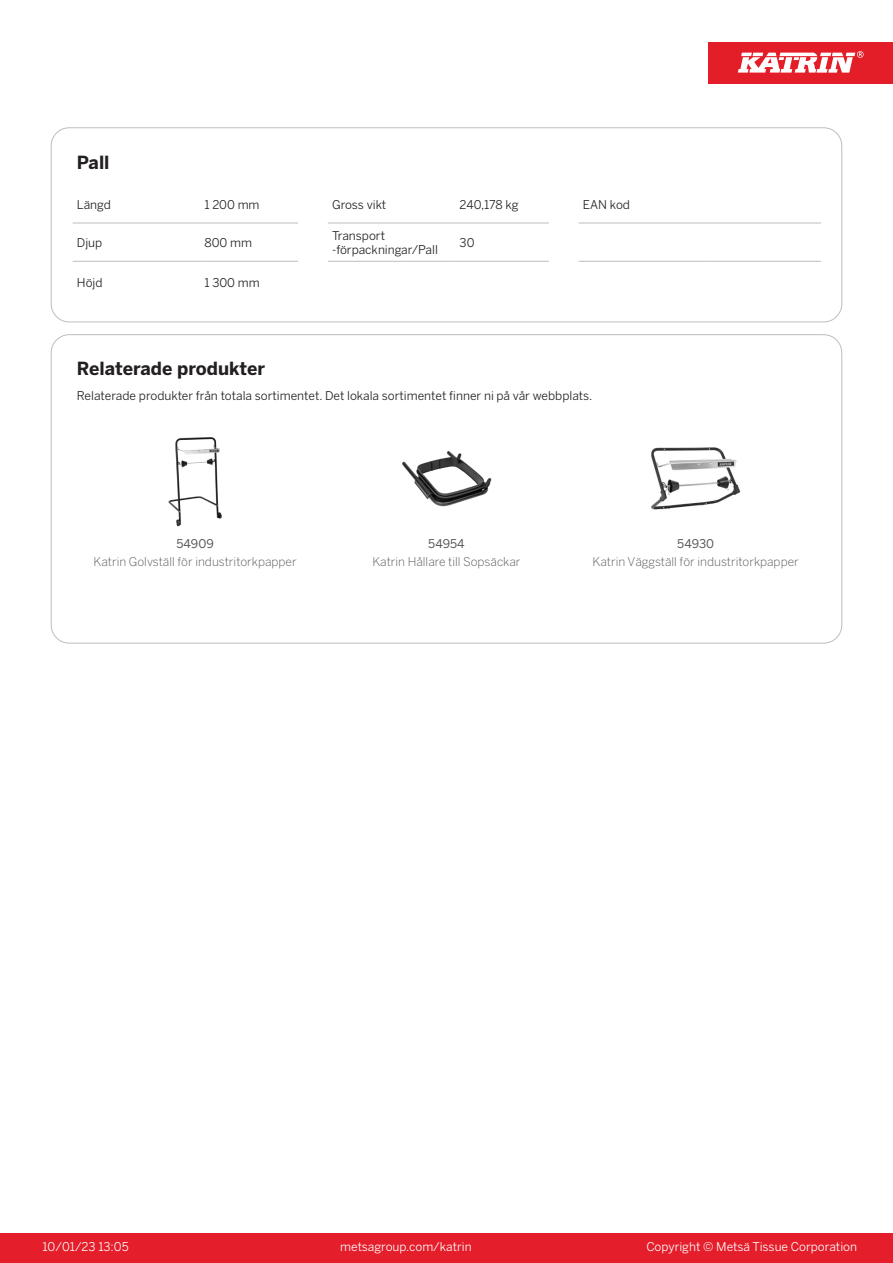
<style>
.page{position:relative;width:893px;height:1263px;background:#fff}
.page>*{position:absolute;margin:0;border:0;box-sizing:border-box;transform-origin:0 0}
.T_TableHeader{font:700 18px "Benton Sans";color:#231f20}
.T_TableBody{font:12px "Benton Sans";color:#231f20}
.T_RelatedName{font:300 12px "Benton Sans";color:#57585a}
.t1{font:12px "Benton Sans";color:#fff}
.T_RelatedCode{font:12px "Benton Sans";color:#57585a}
</style>
<div class="page">
<div style="left:0;top:1233px;width:893px;height:30px;background:#e41e2b"></div>
<div style="left:708px;top:43px;width:185px;height:41px;background:#e31e28"></div>
<svg style="left:738px;top:51px;width:126px;height:22px"></svg>
<hr style="left:73px;top:223px;width:127px;height:1px;background:#bcbdc0">
<hr style="left:200px;top:223px;width:98px;height:1px;background:#bcbdc0">
<hr style="left:328px;top:223px;width:127px;height:1px;background:#bcbdc0">
<hr style="left:455px;top:223px;width:94px;height:1px;background:#bcbdc0">
<hr style="left:579px;top:223px;width:127px;height:1px;background:#bcbdc0">
<hr style="left:706px;top:223px;width:115px;height:1px;background:#bcbdc0">
<hr style="left:73px;top:261px;width:127px;height:1px;background:#bcbdc0">
<hr style="left:200px;top:261px;width:98px;height:1px;background:#bcbdc0">
<hr style="left:328px;top:261px;width:127px;height:1px;background:#bcbdc0">
<hr style="left:455px;top:261px;width:94px;height:1px;background:#bcbdc0">
<hr style="left:579px;top:261px;width:127px;height:1px;background:#bcbdc0">
<hr style="left:706px;top:261px;width:115px;height:1px;background:#bcbdc0">
<div style="left:51px;top:128px;width:791px;height:194px;border:1px solid #bcbdc0;border-radius:18px"></div>
<img style="left:168px;top:437px;width:54px;height:90px">
<img style="left:402px;top:451px;width:90px;height:56px">
<img style="left:651px;top:447px;width:90px;height:63px">
<p class="T_TableHeader" style="left:77px;top:152px;width:34px">Pall</p>
<p class="T_TableBody" style="left:77px;top:197px;width:35px">Längd</p>
<p class="T_TableBody" style="left:204px;top:197px;width:57px">1 200 mm</p>
<p class="T_TableBody" style="left:332px;top:197px;width:56px">Gross vikt</p>
<p class="T_TableBody" style="left:460px;top:197px;width:61px">240,178 kg</p>
<p class="T_TableBody" style="left:583px;top:197px;width:49px">EAN kod</p>
<p class="T_TableBody" style="left:77px;top:235px;width:27px">Djup</p>
<p class="T_TableBody" style="left:204px;top:235px;width:49px">800 mm</p>
<p class="T_TableBody" style="left:332px;top:228px;width:55px">Transport</p>
<p class="T_TableBody" style="left:332px;top:243px;width:107px">-förpackningar/Pall</p>
<p class="T_TableBody" style="left:460px;top:235px;width:16px">30</p>
<p class="T_TableBody" style="left:77px;top:276px;width:27px">Höjd</p>
<p class="T_TableBody" style="left:204px;top:276px;width:57px">1 300 mm</p>
<p class="T_TableHeader" style="left:77px;top:357px;width:190px">Relaterade produkter</p>
<p class="T_TableBody" style="left:77px;top:388px;width:517px">Relaterade produkter från totala sortimentet. Det lokala sortimentet finner ni på vår webbplats.</p>
<p class="T_RelatedCode" style="left:177px;top:537px;width:39px">54909</p>
<p class="T_RelatedCode" style="left:428px;top:537px;width:38px">54954</p>
<p class="T_RelatedCode" style="left:677px;top:537px;width:38px">54930</p>
<p class="T_RelatedName" style="left:94px;top:555px;width:205px">Katrin Golvställ för industritorkpapper</p>
<p class="T_RelatedName" style="left:372px;top:555px;width:150px">Katrin Hållare till Sopsäckar</p>
<p class="T_RelatedName" style="left:593px;top:555px;width:208px">Katrin Väggställ för industritorkpapper</p>
<p class="t1" style="left:43px;top:1239px;width:88px">10/01/23 13:05</p>
<p class="t1" style="left:340px;top:1239px;width:133px">metsagroup.com/katrin</p>
<p class="t1" style="left:646px;top:1239px;width:212px">Copyright © Metsä Tissue Corporation</p>
</div>
